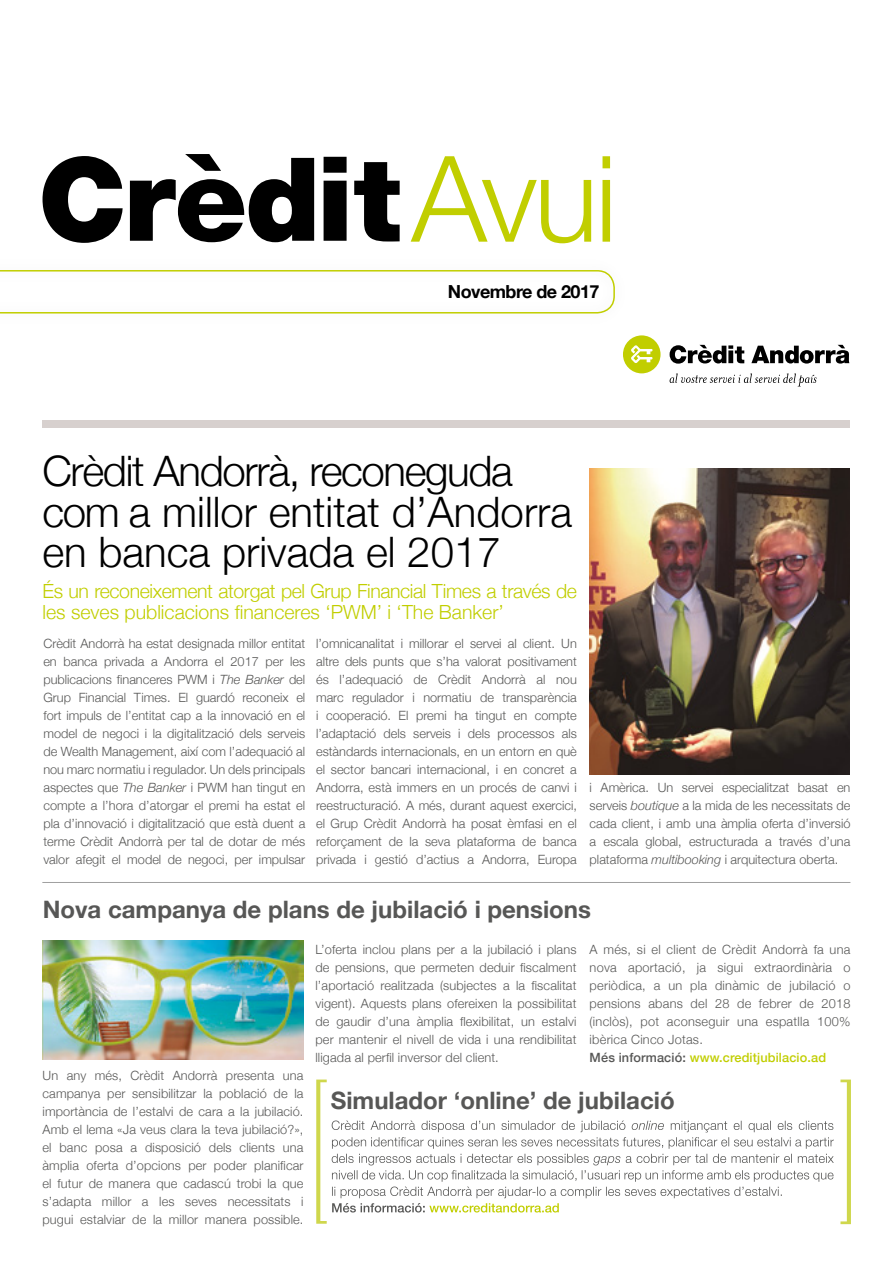
<style>
.page{position:relative;width:893px;height:1263px;background:#fff}
.page>*{position:absolute;margin:0;border:0;box-sizing:border-box;transform-origin:0 0}
.t1{font:300 119.55px "Helvetica Neue";color:#c1ce00}
.t2{font:300 42px/40.5px "Helvetica Neue";color:#000}
.t3{font:700 24px "Helvetica Neue";color:#575756}
.t4{font:300 19.5px/21px "Helvetica Neue";letter-spacing:-.02em;color:#c1ce00}
.t5{font:700 18px "Helvetica Neue";letter-spacing:-.03em;color:#000}
.t6{font:300 12.75px/18px "Helvetica Neue";letter-spacing:.01em;color:#575756;text-align:justify}
.s1{font-style:italic}
.s2{font-weight:500}
.s3{font-weight:500;color:#c1ce00}
</style>
<div class="page">
<svg style="left:43px;top:156px;width:80px;height:87px"></svg>
<svg style="left:130px;top:154px;width:184px;height:88px"></svg>
<svg style="left:324px;top:157px;width:23px;height:84px;background:#1c1c1c"></svg>
<svg style="left:354px;top:162px;width:46px;height:79px"></svg>
<svg style="left:0;top:270px;width:615px;height:43px"></svg>
<svg style="left:623px;top:335px;width:37px;height:38px"></svg>
<svg style="left:751px;top:345px;width:98px;height:19px"></svg>
<svg style="left:670px;top:345px;width:74px;height:19px"></svg>
<svg style="left:670px;top:373px;width:147px;height:13px"></svg>
<div style="left:43px;top:420px;width:807px;height:7px;background:#d7d0ce"></div>
<hr style="left:42px;top:882px;width:808px;height:1px;background:#a1a1a1">
<img style="left:590px;top:468px;width:260px;height:306px">
<svg style="left:840px;top:1079px;width:11px;height:145px"></svg>
<img style="left:43px;top:940px;width:260px;height:120px">
<svg style="left:316px;top:1079px;width:518px;height:145px"></svg>
<h1 class="t1" style="left:411px;top:103px;width:207px">Avui</h1>
<h3 class="t5" style="left:448px;top:277px;width:153px">Novembre de 2017</h3>
<h2 class="t2" style="left:42px;top:448px;width:531px">Crèdit Andorrà, reconeguda com a millor entitat d’Andorra en banca privada el 2017</h2>
<h3 class="t4" style="left:43px;top:580px;width:536px">És un reconeixement atorgat pel Grup Financial Times a través de les seves publicacions financeres ‘PWM’ i ‘The Banker’</h3>
<p class="t6" style="left:316px;top:634px;width:262px">l’omnicanalitat i millorar el servei al client. Un altre dels punts que s’ha valorat positivament és l’adequació de Crèdit Andorrà al nou marc regulador i normatiu de transparència i cooperació. El premi ha tingut en compte l’adaptació dels serveis i dels processos als estàndards internacionals, en un entorn en què el sector bancari internacional, i en concret a Andorra, està immers en un procés de canvi i reestructuració. A més, durant aquest exercici, el Grup Crèdit Andorrà ha posat èmfasi en el reforçament de la seva plataforma de banca privada i gestió d’actius a Andorra, Europa</p>
<p class="t6" style="left:43px;top:634px;width:263px">Crèdit Andorrà ha estat designada millor entitat en banca privada a Andorra el 2017 per les publicacions financeres PWM i <span class="s1">The Banker</span> del Grup Financial Times. El guardó reconeix el fort impuls de l’entitat cap a la innovació en el model de negoci i la digitalització dels serveis de Wealth Management, així com l’adequació al nou marc normatiu i regulador. Un dels principals aspectes que <span class="s1">The Banker</span> i PWM han tingut en compte a l’hora d’atorgar el premi ha estat el pla d’innovació i digitalització que està duent a terme Crèdit Andorrà per tal de dotar de més valor afegit el model de negoci, per impulsar</p>
<h3 class="t3" style="left:43px;top:890px;width:550px">Nova campanya de plans de jubilació i pensions</h3>
<p class="t6" style="left:590px;top:778px;width:262px">i Amèrica. Un servei especialitzat basat en serveis <span class="s1">boutique</span> a la mida de les necessitats de cada client, i amb una àmplia oferta d’inversió a escala global, estructurada a través d’una plataforma <span class="s1">multibooking</span> i arquitectura oberta.</p>
<p class="t6" style="left:43px;top:1066px;width:262px">Un any més, Crèdit Andorrà presenta una campanya per sensibilitzar la població de la importància de l’estalvi de cara a la jubilació.<br>Amb el lema «Ja veus clara la teva jubilació?», el banc posa a disposició dels clients una àmplia oferta d’opcions per poder planificar el futur de manera que cadascú trobi la que s’adapta millor a les seves necessitats i pugui estalviar de la millor manera possible.</p>
<p class="t6" style="left:315px;top:940px;width:263px">L’oferta inclou plans per a la jubilació i plans de pensions, que permeten deduir fiscalment l’aportació realitzada (subjectes a la fiscalitat vigent). Aquests plans ofereixen la possibilitat de gaudir d’una àmplia flexibilitat, un estalvi per mantenir el nivell de vida i una rendibilitat lligada al perfil inversor del client.</p>
<h3 class="t3" style="left:331px;top:1081px;width:345px">Simulador ‘online’ de jubilació</h3>
<p class="t6" style="left:590px;top:940px;width:262px;text-align:left">A més, si el client de Crèdit Andorrà fa una nova aportació, ja sigui extraordinària o periòdica, a un pla dinàmic de jubilació o pensions abans del 28 de febrer de 2018 (inclòs), pot aconseguir una espatlla 100% ibèrica Cinco Jotas.<br><span class="s2">Més informació:</span> <span class="s3">www.creditjubilacio.ad</span></p>
</div>
